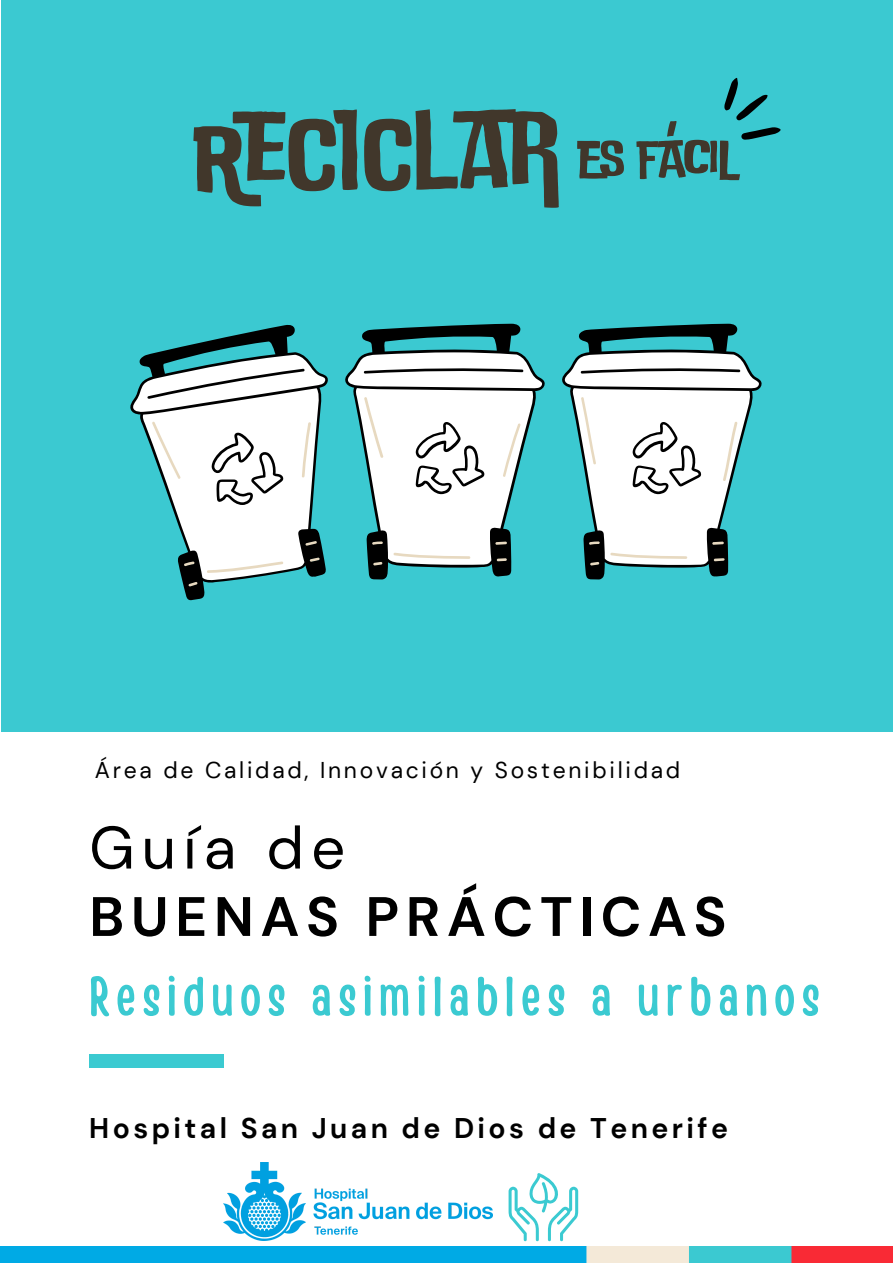
<style>
.page{position:relative;width:893px;height:1264px;background:#fff}
.page>*{position:absolute;margin:0;border:0;box-sizing:border-box;transform-origin:0 0}
.t1{font:101.4px "Do Ub Le Ba Ss";color:#41372b}
.t2{font:59.85px "DM Sans";letter-spacing:.12em;color:#000}
.t3{font:55.35px "Handy Casual Condensed";letter-spacing:.12em;color:#3bcad1}
.t4{font:700 55.35px "DM Sans";letter-spacing:.12em;color:#000}
.t5{font:50.1px "Do Ub Le Ba Ss";letter-spacing:-.045em;color:#41372b}
.t6{font:700 28.35px "DM Sans";letter-spacing:.12em;color:#000}
.t7{font:22.8px "DM Sans";letter-spacing:.12em;color:#000}
</style>
<div class="page">
<div style="left:89px;top:1054px;width:135px;height:13px;background:#3bcad1"></div>
<img style="left:224px;top:1162px;width:268px;height:78px">
<img style="left:0;top:1246px;width:892px;height:16px">
<svg style="left:508px;top:1173px;width:70px;height:68px"></svg>
<div style="left:1px;top:0;width:891px;height:731px;background:#3bc9d1"></div>
<svg style="left:130px;top:324px;width:632px;height:276px"></svg>
<svg style="left:724px;top:78px;width:56px;height:62px"></svg>
<p class="t1" style="left:191px;top:94px;width:371px">RECICLAR</p>
<p class="t5" style="left:576px;top:124px;width:156px">ES FÁCIL</p>
<p class="t7" style="left:95px;top:755px;width:587px">Área de Calidad, Innovación y Sostenibilidad</p>
<p class="t2" style="left:89px;top:809px;width:257px">Guía de</p>
<p class="t4" style="left:89px;top:881px;width:638px">BUENAS PRÁCTICAS</p>
<p class="t3" style="left:89px;top:960px;width:731px">Residuos asimilables a urbanos</p>
<p class="t6" style="left:89px;top:1110px;width:640px">Hospital San Juan de Dios de Tenerife</p>
</div>
